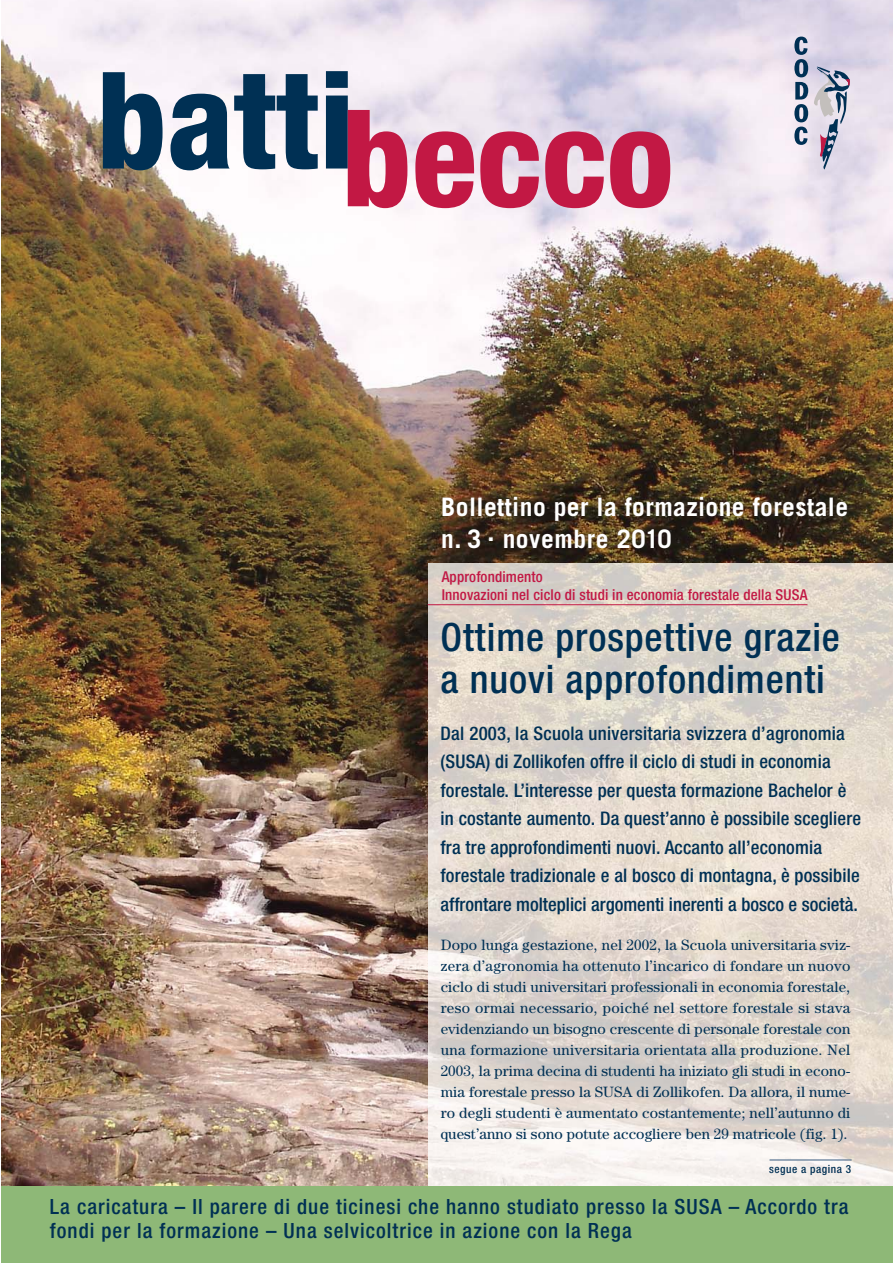
<style>
.page{position:relative;width:893px;height:1263px;background:#fff}
.page>*{position:absolute;margin:0;border:0;box-sizing:border-box;transform-origin:0 0}
.t1{font:800 condensed 134.85px "Helvetica Neue";color:#003054}
.t2{font:500 condensed 39px/42px "Helvetica Neue";letter-spacing:.025em;color:#003054}
.t3{font:700 25.5px/31.5px "Trade Gothic";letter-spacing:.015em;color:#fff}
.t4{font:500 condensed 21px/24px "Helvetica Neue";letter-spacing:.05em;color:#003054}
.t5{font:500 condensed 18.75px/28.5px "Helvetica Neue";letter-spacing:.01em;color:#003054}
.t6{font:15px/21px "Century";letter-spacing:.005em;color:#003054;text-align:justify}
.t7{font:500 condensed 15px/18px "Helvetica Neue";letter-spacing:.01em;color:#c21844}
.t8{font:500 condensed 11.25px "Helvetica Neue";letter-spacing:.05em;color:#003054}
.s1{color:#c21844}
</style>
<div class="page">
<img style="left:1px;top:0;width:891px;height:1187px">
<img style="left:428px;top:564px;width:464px;height:623px">
<hr style="left:427px;top:604px;width:380px;height:1px;background:#c21844">
<hr style="left:769px;top:1160px;width:82px;height:1px;background:#385b7f">
<div style="left:1px;top:1187px;width:891px;height:76px;background:#8eb877"></div>
<svg style="left:794px;top:37px;width:55px;height:133px;background:#b4b5c7"></svg>
<h1 class="t1" style="left:97px;top:72px;width:578px">batti<span class="s1">becco</span></h1>
<h3 class="t3" style="left:441px;top:494px;width:408px">Bollettino per la formazione forestale n. 3 . novembre 2010</h3>
<p class="t7" style="left:441px;top:569px;width:367px">Approfondimento<br>Innovazioni nel ciclo di studi in economia forestale della SUSA</p>
<h2 class="t2" style="left:440px;top:620px;width:401px">Ottime prospettive grazie a nuovi approfondimenti</h2>
<p class="t5" style="left:440px;top:720px;width:422px">Dal 2003, la Scuola universitaria svizzera d’agronomia (SUSA) di Zollikofen offre il ciclo di studi in economia forestale. L’interesse per questa formazione Bachelor è in costante aumento. Da quest’anno è possibile scegliere fra tre approfondimenti nuovi. Accanto all’economia forestale tradizionale e al bosco di montagna, è possibile affrontare molteplici argomenti inerenti a bosco e società.</p>
<p class="t6" style="left:440px;top:935px;width:411px">Dopo lunga gestazione, nel 2002, la Scuola universitaria sviz&shy;zera d’agronomia ha ottenuto l’incarico di fondare un nuovo ciclo di studi universitari professionali in economia forestale, reso ormai necessario, poiché nel settore forestale si stava evidenziando un bisogno crescente di personale forestale con una formazione universitaria orientata alla produzione. Nel 2003, la prima decina di studenti ha iniziato gli studi in econo&shy;mia forestale presso la SUSA di Zollikofen. Da allora, il nume&shy;ro degli studenti è aumentato costantemente; nell’autunno di quest’anno si sono potute accogliere ben 29 matricole (fig. 1).</p>
<p class="t8" style="left:769px;top:1165px;width:83px">segue a pagina 3</p>
<h3 class="t4" style="left:50px;top:1196px;width:799px">La caricatura – Il parere di due ticinesi che hanno studiato presso la SUSA – Accordo tra fondi per la formazione – Una selvicoltrice in azione con la Rega</h3>
</div>
